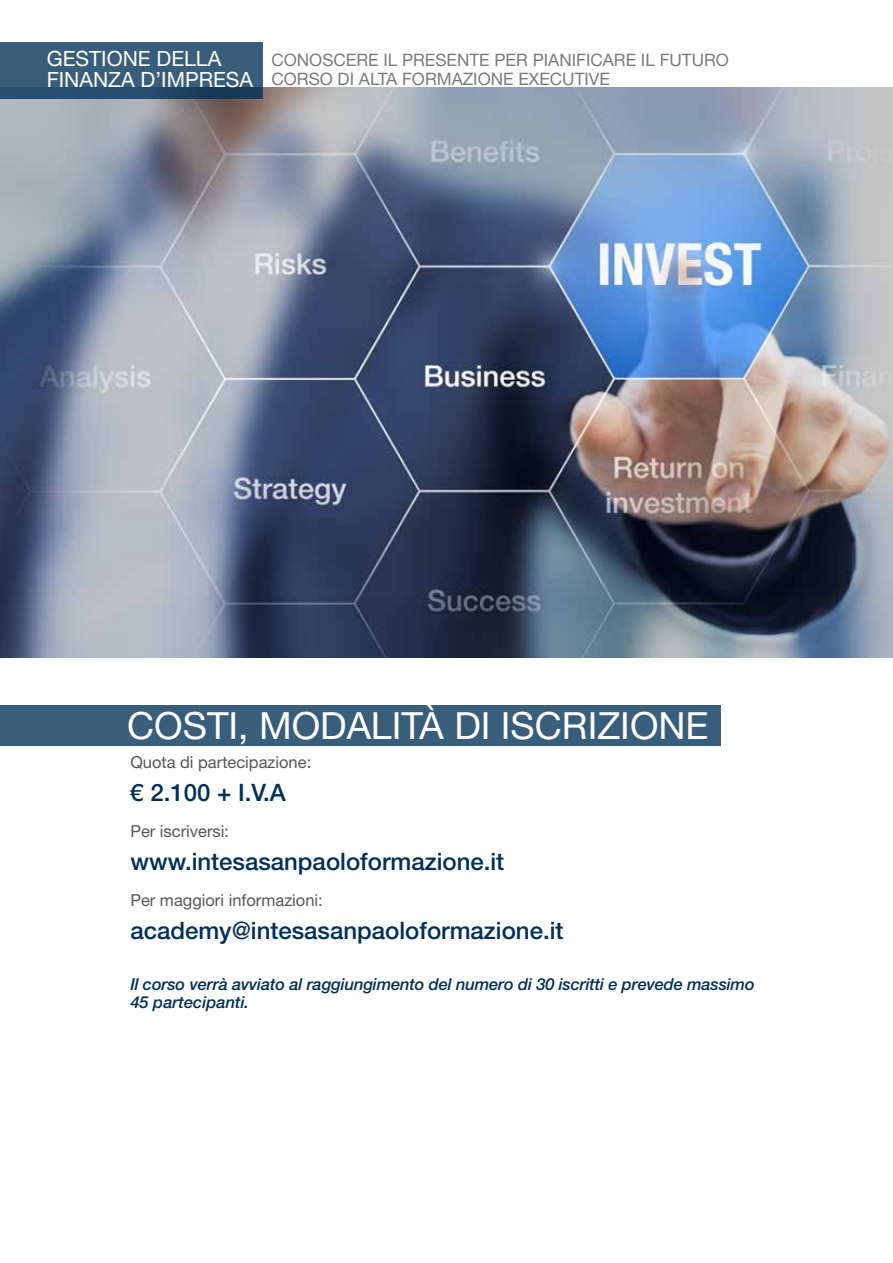
<style>
.page{position:relative;width:893px;height:1263px;background:#fff}
.page>*{position:absolute;margin:0;border:0;box-sizing:border-box;transform-origin:0 0}
.t1{font:37.5px "Helvetica Neue LT Std";color:#fff}
.t2{font:500 24px "Helvetica Neue LT Std";color:#003057}
.t3{font:21px/21px "Helvetica Neue LT Std";color:#fff}
.t4{font:17.1px/18.1px "Helvetica Neue LT Std";color:#7c7b7b}
.t5{font:italic 500 16.5px/18px "Helvetica Neue LT Std";letter-spacing:-.01em;color:#003057}
.t6{font:16.5px "Helvetica Neue LT Std";color:#575756}
</style>
<div class="page">
<div style="left:0;top:705px;width:721px;height:40px;background:#395e7c"></div>
<img style="left:0;top:88px;width:893px;height:570px">
<svg style="left:0;top:43px;width:263px;height:56px;background:#335877"></svg>
<p class="t3" style="left:47px;top:48px;width:208px">GESTIONE DELLA<br>FINANZA D’IMPRESA</p>
<p class="t4" style="left:271px;top:51px;width:459px">CONOSCERE IL PRESENTE PER PIANIFICARE IL FUTURO<br>CORSO DI ALTA FORMAZIONE EXECUTIVE</p>
<h1 class="t1" style="left:127px;top:703px;width:583px">COSTI, MODALITÀ DI ISCRIZIONE</h1>
<p class="t6" style="left:130px;top:752px;width:182px">Quota di partecipazione:</p>
<h2 class="t2" style="left:130px;top:778px;width:157px">€ 2.100 + I.V.A</h2>
<p class="t6" style="left:130px;top:821px;width:100px">Per iscriversi:</p>
<h2 class="t2" style="left:130px;top:847px;width:375px">www.intesasanpaoloformazione.it</h2>
<p class="t6" style="left:130px;top:890px;width:194px">Per maggiori informazioni:</p>
<h2 class="t2" style="left:130px;top:916px;width:435px">academy@intesasanpaoloformazione.it</h2>
<p class="t5" style="left:130px;top:974px;width:626px">Il corso verrà avviato al raggiungimento del numero di 30 iscritti e prevede massimo<br>45 partecipanti.</p>
</div>
